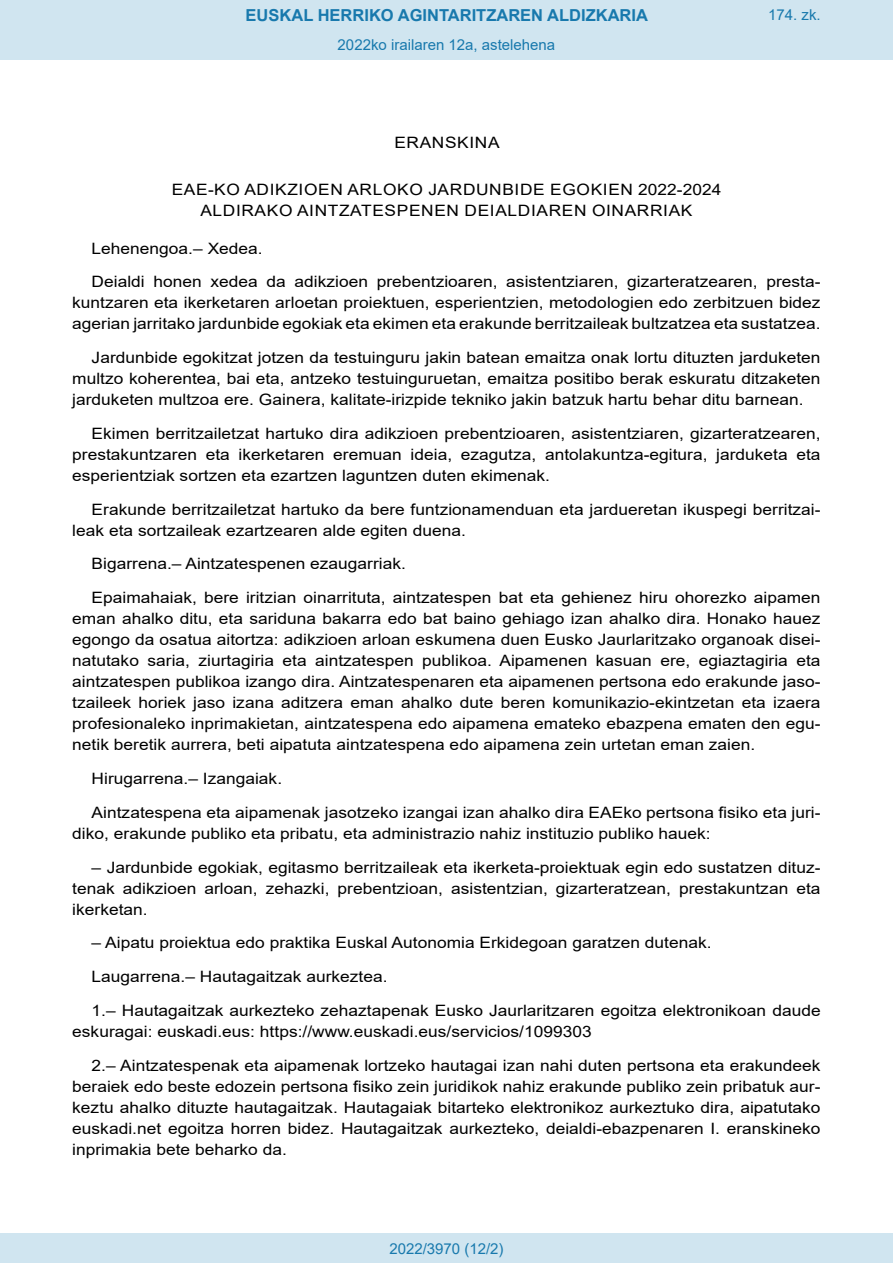
<style>
.page{position:relative;width:893px;height:1263px;background:#fff}
.page>*{position:absolute;margin:0;border:0;box-sizing:border-box;transform-origin:0 0}
.t1{font:700 16.5px "Arial";color:#1879ad}
.BOPVDetalle{font:15.6px/21px "Arial";color:#000;text-align:justify;scale:1.11 1}
.BOPVClave{font:15.6px/21px "Arial";letter-spacing:.035em;color:#000;text-align:center;scale:1.11 1}
.Paginacion_Centro{font:15px "Arial";color:#1879ad}
</style>
<div class="page">
<div style="left:0;top:0;width:893px;height:60px;background:#d0e5f0"></div>
<div style="left:0;top:1233px;width:893px;height:30px;background:#d0e5f0"></div>
<p class="t1" style="left:246px;top:3px;width:404px">EUSKAL HERRIKO AGINTARITZAREN ALDIZKARIA</p>
<p class="Paginacion_Centro" style="left:338px;top:35px;width:219px">2022ko irailaren 12a, astelehena</p>
<p class="Paginacion_Centro" style="left:768px;top:5px;width:54px">174. zk.</p>
<p class="BOPVClave" style="left:394px;top:132px;width:96px">ERANSKINA</p>
<p class="BOPVClave" style="left:172px;top:179px;width:497px">EAE-KO ADIKZIOEN ARLOKO JARDUNBIDE EGOKIEN 2022-2024<br>ALDIRAKO AINTZATESPENEN DEIALDIAREN OINARRIAK</p>
<p class="BOPVDetalle" style="left:92px;top:238px;width:156px">Lehenengoa.– Xedea.</p>
<p class="BOPVDetalle" style="left:72px;top:271px;width:676px;text-indent:19px">Deialdi honen xedea da adikzioen prebentzioaren, asistentziaren, gizarteratzearen, presta&shy;kuntzaren eta ikerketaren arloetan proiektuen, esperientzien, metodologien edo zerbitzuen bidez agerian jarritako jardunbide egokiak eta ekimen eta erakunde berritzaileak bultzatzea eta sustatzea.</p>
<p class="BOPVDetalle" style="left:72px;top:347px;width:676px;text-indent:19px">Jardunbide egokitzat jotzen da testuinguru jakin batean emaitza onak lortu dituzten jarduketen multzo koherentea, bai eta, antzeko testuinguruetan, emaitza positibo berak eskuratu ditzaketen jarduketen multzoa ere. Gainera, kalitate-irizpide tekniko jakin batzuk hartu behar ditu barnean.</p>
<p class="BOPVDetalle" style="left:72px;top:423px;width:676px;text-indent:19px">Ekimen berritzailetzat hartuko dira adikzioen prebentzioaren, asistentziaren, gizarteratzearen, prestakuntzaren eta ikerketaren eremuan ideia, ezagutza, antolakuntza-egitura, jarduketa eta esperientziak sortzen eta ezartzen laguntzen duten ekimenak.</p>
<p class="BOPVDetalle" style="left:72px;top:499px;width:676px;text-indent:19px">Erakunde berritzailetzat hartuko da bere funtzionamenduan eta jardueretan ikuspegi berritzai&shy;leak eta sortzaileak ezartzearen alde egiten duena.</p>
<p class="BOPVDetalle" style="left:92px;top:553px;width:285px">Bigarrena.– Aintzatespenen ezaugarriak.</p>
<p class="BOPVDetalle" style="left:72px;top:587px;width:676px;text-indent:19px">Epaimahaiak, bere iritzian oinarrituta, aintzatespen bat eta gehienez hiru ohorezko aipamen eman ahalko ditu, eta sariduna bakarra edo bat baino gehiago izan ahalko dira. Honako hauez egongo da osatua aitortza: adikzioen arloan eskumena duen Eusko Jaurlaritzako organoak disei&shy;natutako saria, ziurtagiria eta aintzatespen publikoa. Aipamenen kasuan ere, egiaztagiria eta aintzatespen publikoa izango dira. Aintzatespenaren eta aipamenen pertsona edo erakunde jaso&shy;tzaileek horiek jaso izana aditzera eman ahalko dute beren komunikazio-ekintzetan eta izaera profesionaleko inprimakietan, aintzatespena edo aipamena emateko ebazpena ematen den egu&shy;netik beretik aurrera, beti aipatuta aintzatespena edo aipamena zein urtetan eman zaien.</p>
<p class="BOPVDetalle" style="left:92px;top:768px;width:173px">Hirugarrena.– Izangaiak.</p>
<p class="BOPVDetalle" style="left:72px;top:802px;width:676px;text-indent:19px">Aintzatespena eta aipamenak jasotzeko izangai izan ahalko dira EAEko pertsona fisiko eta juri&shy;diko, erakunde publiko eta pribatu, eta administrazio nahiz instituzio publiko hauek:</p>
<p class="BOPVDetalle" style="left:72px;top:856px;width:676px;text-indent:19px">– Jardunbide egokiak, egitasmo berritzaileak eta ikerketa-proiektuak egin edo sustatzen dituz&shy;tenak adikzioen arloan, zehazki, prebentzioan, asistentzian, gizarteratzean, prestakuntzan eta ikerketan.</p>
<p class="BOPVDetalle" style="left:92px;top:932px;width:560px">– Aipatu proiektua edo praktika Euskal Autonomia Erkidegoan garatzen dutenak.</p>
<p class="BOPVDetalle" style="left:92px;top:966px;width:268px">Laugarrena.– Hautagaitzak aurkeztea.</p>
<p class="BOPVDetalle" style="left:72px;top:1000px;width:676px;text-indent:19px">1.– Hautagaitzak aurkezteko zehaztapenak Eusko Jaurlaritzaren egoitza elektronikoan daude eskuragai: euskadi.eus: https://www.euskadi.eus/servicios/1099303</p>
<p class="BOPVDetalle" style="left:72px;top:1054px;width:676px;text-indent:19px">2.– Aintzatespenak eta aipamenak lortzeko hautagai izan nahi duten pertsona eta erakundeek beraiek edo beste edozein pertsona fisiko zein juridikok nahiz erakunde publiko zein pribatuk aur&shy;keztu ahalko dituzte hautagaitzak. Hautagaiak bitarteko elektronikoz aurkeztuko dira, aipatutako euskadi.net egoitza horren bidez. Hautagaitzak aurkezteko, deialdi-ebazpenaren I. eranskineko inprimakia bete beharko da.</p>
<p class="Paginacion_Centro" style="left:389px;top:1238px;width:116px">2022/3970 (12/2)</p>
</div>
